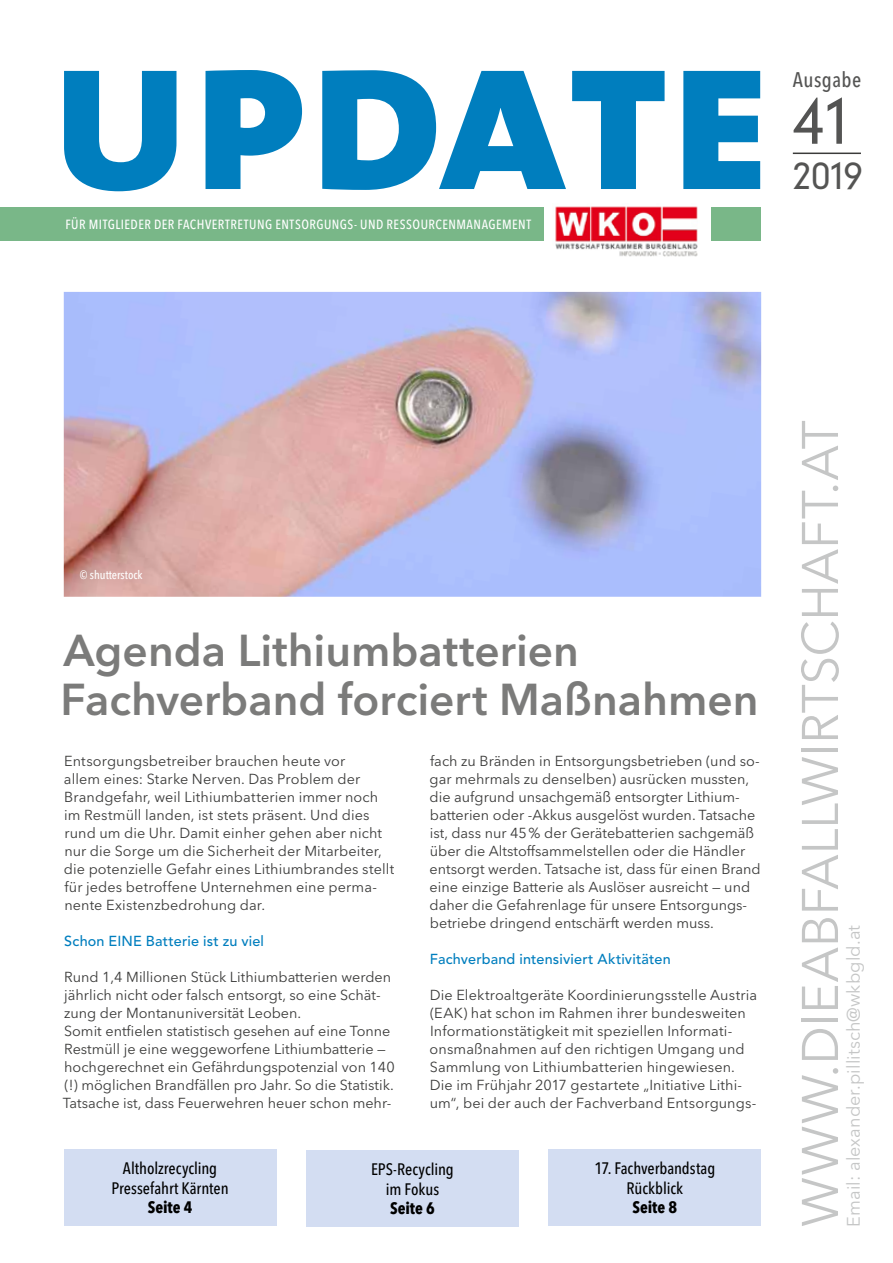
<style>
.page{position:relative;width:893px;height:1263px;background:#fff}
.page>*{position:absolute;margin:0;border:0;box-sizing:border-box;transform-origin:0 0}
.t1{font:227.1px "The Sans Extra Bold Caps";letter-spacing:-.005em;color:#007ebe}
.t2{font:300 61.5px "DIN Neuzeit Grotesk Std";color:#545453}
.t3{font:51px "Avenir Next LT Pro";letter-spacing:-.005em;color:#c5c6c6}
.t4{font:600 44.25px/49.5px "Avenir Next LT Pro";color:#7b7b7a}
.t5{font:300 36px "DIN Neuzeit Grotesk Std";color:#545453}
.t6{font:500 condensed 21px "Avenir Next LT Pro";letter-spacing:.02em;color:#545453}
.t7{font:18px "Avenir Next LT Pro";letter-spacing:.005em;color:#c5c6c6}
.t8{font:500 condensed 16.5px/19.5px "Avenir Next LT Pro";color:#000;text-align:center}
.t9{font:700 condensed 16.5px "Avenir Next LT Pro";color:#000}
.t10{font:14.4px/18px "Avenir Next LT Pro";color:#3b3b3a}
.t11{font:500 14.4px "Avenir";letter-spacing:.01em;color:#007ebe}
.t12{font:500 condensed 13.2px "Avenir Next LT Pro";letter-spacing:.035em;color:#fff}
.t13{font:500 condensed 12px "Avenir Next LT Pro";color:#fff}
</style>
<div class="page">
<hr style="left:793px;top:153px;width:68px;height:1px;background:#3b3b3a">
<div style="left:64px;top:1149px;width:212px;height:77px;background:#d3ddf2"></div>
<div style="left:549px;top:1149px;width:212px;height:77px;background:#d3ddf2"></div>
<div style="left:306px;top:1150px;width:213px;height:77px;background:#d3ddf2"></div>
<div style="left:0;top:207px;width:543px;height:33px;background:#79b788"></div>
<div style="left:711px;top:207px;width:50px;height:34px;background:#79b788"></div>
<img style="left:555px;top:206px;width:143px;height:51px">
<img style="left:64px;top:292px;width:697px;height:305px">
<h1 class="t1" style="left:50px;top:-79px;width:725px">update</h1>
<p class="t12" style="left:65px;top:216px;width:467px">Für Mitglieder der Fachvertretung Entsorgungs- und Ressourcenmanagement</p>
<h3 class="t6" style="left:793px;top:67px;width:70px">Ausgabe</h3>
<h2 class="t2" style="left:793px;top:84px;width:58px">41</h2>
<h3 class="t5" style="left:793px;top:154px;width:71px">2019</h3>
<p class="t13" style="left:80px;top:567px;width:64px">© shutterstock</p>
<h3 class="t4" style="left:61px;top:625px;width:700px">Agenda Lithiumbatterien<br>Fachverband forciert Maßnahmen</h3>
<p class="t10" style="left:64px;top:752px;width:332px">Entsorgungsbetreiber brauchen heute vor<br>allem eines: Starke Nerven. Das Problem der Brandgefahr, weil Lithiumbatterien immer noch im Restmüll landen, ist stets präsent. Und dies rund um die Uhr. Damit einher gehen aber nicht nur die Sorge um die Sicherheit der Mitarbeiter, die potenzielle Gefahr eines Lithiumbrandes stellt für jedes betroffene Unternehmen eine perma&shy;nente Existenzbedrohung dar.</p>
<p class="t11" style="left:64px;top:932px;width:201px">Schon EINE Batterie ist zu viel</p>
<p class="t10" style="left:63px;top:968px;width:333px">Rund 1,4 Millionen Stück Lithiumbatterien werden jährlich nicht oder falsch entsorgt, so eine Schät&shy;zung der Montanuniversität Leoben.<br>Somit entfielen statistisch gesehen auf eine Tonne Restmüll je eine weggeworfene Lithiumbatterie — hochgerechnet ein Gefährdungspotenzial von 140 (!) möglichen Brandfällen pro Jahr. So die Statistik.<br>Tatsache ist, dass Feuerwehren heuer schon mehr-</p>
<p class="t10" style="left:430px;top:752px;width:333px">fach zu Bränden in Entsorgungsbetrieben (und so&shy;gar mehrmals zu denselben) ausrücken mussten, die aufgrund unsachgemäß entsorgter Lithium&shy;batterien oder -Akkus ausgelöst wurden. Tatsache ist, dass nur 45% der Gerätebatterien sachgemäß über die Altstoffsammelstellen oder die Händler entsorgt werden. Tatsache ist, dass für einen Brand eine einzige Batterie als Auslöser ausreicht — und daher die Gefahrenlage für unsere Entsorgungs&shy;betriebe dringend entschärft werden muss.</p>
<p class="t11" style="left:430px;top:950px;width:242px">Fachverband intensiviert Aktivitäten</p>
<p class="t10" style="left:430px;top:986px;width:329px">Die Elektroaltgeräte Koordinierungsstelle Austria (EAK) hat schon im Rahmen ihrer bundesweiten Informationstätigkeit mit speziellen Informati&shy;onsmaßnahmen auf den richtigen Umgang und Sammlung von Lithiumbatterien hingewiesen.<br>Die im Frühjahr 2017 gestartete „Initiative Lithi&shy;um“, bei der auch der Fachverband Entsorgungs-</p>
<p class="t8" style="left:111px;top:1158px;width:119px">Altholzrecycling<br>Pressefahrt Kärnten</p>
<p class="t9" style="left:148px;top:1197px;width:46px">Seite 4</p>
<p class="t8" style="left:371px;top:1160px;width:84px">EPS-Recycling im Fokus</p>
<p class="t9" style="left:390px;top:1198px;width:46px">Seite 6</p>
<p class="t8" style="left:594px;top:1158px;width:122px">17. Fachverbandstag<br>Rückblick</p>
<p class="t9" style="left:632px;top:1197px;width:46px">Seite 8</p>
<h3 class="t3" style="left:790px;top:1227px;width:808px;rotate:-90deg">WWW.DIEABFALLWIRTSCHAFT.AT</h3>
<p class="t7" style="left:843px;top:1227px;width:303px;rotate:-90deg">Email: alexander.pillitsch@wkbgld.at</p>
</div>
